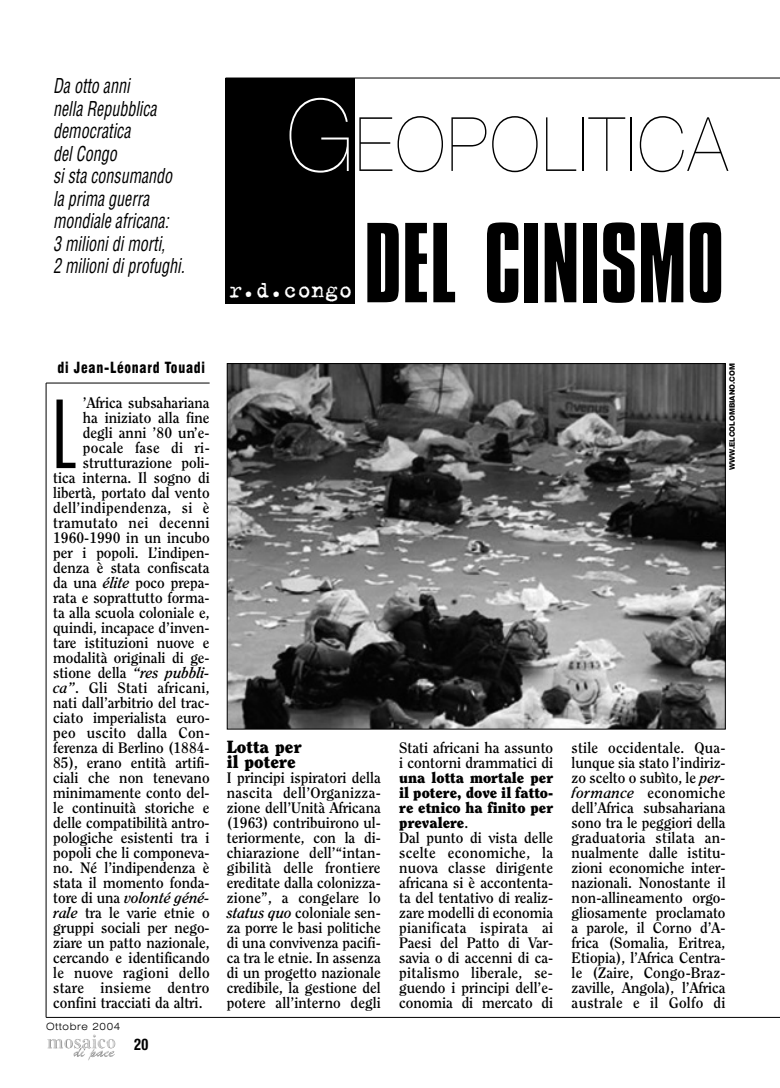
<style>
.page{position:relative;width:780px;height:1088px;background:#fff}
.page>*{position:absolute;margin:0;border:0;box-sizing:border-box;transform-origin:0 0}
.t1{font:97.75px "Compacta BT";color:#000}
.t2{font:89.25px "Bureau Grotesque One One";color:#000}
.t3{font:200 75px "Helvetica Neue";letter-spacing:.035em;color:#000;scale:.92 1}
.t4{font:25px "Trixie Plain";color:#fff}
.t5{font:italic condensed 20px/22.5px "Helvetica";color:#000;scale:.8 1}
.t6{font:900 17.5px/15px "Clearface IT Cby BT";color:#000}
.t7{font:700 15px/15px "Clearface IT Cby BT";color:#000;text-align:justify}
.t8{font:700 15px "Clearface IT Cby BT";letter-spacing:.02em;color:#000}
.t9{font:italic 700 15px "Clearface IT Cby BT";color:#000}
.t10{font:900 condensed 15px "Swiss 721 BT";letter-spacing:.055em;color:#000;scale:.9 1}
.t11{font:700 condensed 15px "Swiss 721 BT";color:#000}
.t12{font:300 expanded 10px "Swiss 721 BT";letter-spacing:.065em;color:#000}
.t13{font:800 7.5px "Helvetica Neue";color:#000}
.s1{font-size:100px;color:#fff}
.s2{font-style:italic}
.s3{font-style:normal}
.s4{font-weight:900}
</style>
<div class="page">
<hr style="left:46px;top:383px;width:1px;height:634px;background:#000">
<hr style="left:225px;top:78px;width:555px;height:1px;background:#000">
<hr style="left:46px;top:1017px;width:734px;height:1px;background:#000">
<hr style="left:46px;top:383px;width:163px;height:1px;background:#000">
<div style="left:225px;top:78px;width:130px;height:225px;background:#000"></div>
<img style="left:47px;top:1034px;width:68px;height:26px">
<img style="left:229px;top:365px;width:494px;height:362px">
<h3 class="t5" style="left:53px;top:75px;width:166px">Da otto anni<br>nella Repubblica democratica<br>del Congo<br>si sta consumando la prima guerra mondiale africana:<br>3 milioni di morti,<br>2 milioni di profughi.</h3>
<h3 class="t3" style="left:286px;top:117px;width:481px"><span class="s1">G</span>EOPOLITICA</h3>
<h3 class="t4" style="left:228px;top:273px;width:125px">r.d.congo</h3>
<h1 class="t1" style="left:364px;top:223px;width:361px">DEL CINISMO</h1>
<p class="t10" style="left:58px;top:361px;width:165px">di Jean-Léonard Touadi</p>
<h2 class="t2" style="left:53px;top:385px;width:24px">L</h2>
<p class="t7" style="left:83px;top:396px;width:128px">’Africa subsahariana</p>
<p class="t7" style="left:83px;top:411px;width:128px">ha iniziato alla fine</p>
<p class="t7" style="left:83px;top:426px;width:128px">degli anni ’80 un’e-</p>
<p class="t8" style="left:83px;top:442px;width:128px">pocale fase di ri-</p>
<p class="t7" style="left:83px;top:456px;width:128px">strutturazione poli-</p>
<p class="t7" style="left:53px;top:471px;width:158px">tica interna. Il sogno di</p>
<p class="t7" style="left:53px;top:486px;width:158px">libertà, portato dal vento</p>
<p class="t8" style="left:53px;top:502px;width:158px">dell’indipendenza, si è</p>
<p class="t8" style="left:53px;top:517px;width:158px">tramutato nei decenni</p>
<p class="t7" style="left:53px;top:531px;width:158px">1960-1990 in un incubo</p>
<p class="t7" style="left:53px;top:546px;width:158px">per i popoli. L’indipen-</p>
<p class="t7" style="left:53px;top:561px;width:158px">denza è stata confiscata</p>
<p class="t7" style="left:53px;top:576px;width:158px">da una <span class="s2">élite</span> poco prepa-</p>
<p class="t7" style="left:53px;top:591px;width:158px">rata e soprattutto forma-</p>
<p class="t7" style="left:53px;top:606px;width:158px">ta alla scuola coloniale e,</p>
<p class="t7" style="left:53px;top:621px;width:158px">quindi, incapace d’inven-</p>
<p class="t7" style="left:53px;top:636px;width:158px">tare istituzioni nuove e</p>
<p class="t7" style="left:53px;top:651px;width:158px">modalità originali di ge-</p>
<p class="t7" style="left:53px;top:666px;width:158px">stione della <span class="s2">“res pubbli-</span></p>
<p class="t8" style="left:53px;top:682px;width:158px"><span class="s2">ca”</span>. Gli Stati africani,</p>
<p class="t7" style="left:53px;top:696px;width:158px">nati dall’arbitrio del trac-</p>
<p class="t7" style="left:53px;top:711px;width:158px">ciato imperialista euro-</p>
<p class="t8" style="left:53px;top:727px;width:158px">peo uscito dalla Con-</p>
<p class="t7" style="left:53px;top:741px;width:158px">ferenza di Berlino (1884-</p>
<p class="t7" style="left:53px;top:756px;width:158px">85), erano entità artifi-</p>
<p class="t7" style="left:53px;top:771px;width:158px">ciali che non tenevano</p>
<p class="t7" style="left:53px;top:786px;width:158px">minimamente conto del-</p>
<p class="t7" style="left:53px;top:801px;width:158px">le continuità storiche e</p>
<p class="t7" style="left:53px;top:816px;width:158px">delle compatibilità antro-</p>
<p class="t7" style="left:53px;top:831px;width:158px">pologiche esistenti tra i</p>
<p class="t7" style="left:53px;top:846px;width:158px">popoli che li componeva-</p>
<p class="t7" style="left:53px;top:861px;width:158px">no. Né l’indipendenza è</p>
<p class="t7" style="left:53px;top:876px;width:158px">stata il momento fonda-</p>
<p class="t9" style="left:53px;top:892px;width:158px"><span class="s3">tore di una</span> volonté géné-</p>
<p class="t7" style="left:53px;top:906px;width:158px"><span class="s2">rale</span> tra le varie etnie o</p>
<p class="t7" style="left:53px;top:921px;width:158px">gruppi sociali per nego-</p>
<p class="t7" style="left:53px;top:936px;width:158px">ziare un patto nazionale,</p>
<p class="t7" style="left:53px;top:951px;width:158px">cercando e identificando</p>
<p class="t8" style="left:53px;top:967px;width:158px">le nuove ragioni dello</p>
<p class="t8" style="left:53px;top:982px;width:158px">stare insieme dentro</p>
<p class="t7" style="left:53px;top:996px;width:151px">confini tracciati da altri.</p>
<p class="t12" style="left:46px;top:1023px;width:76px">Ottobre 2004</p>
<p class="t11" style="left:134px;top:1038px;width:16px">20</p>
<p class="t6" style="left:227px;top:740px;width:76px">Lotta per il potere</p>
<p class="t7" style="left:227px;top:771px;width:155px">I principi ispiratori della nascita dell’Organizza&shy;zione dell’Unità Africana (1963) contribuirono ul&shy;teriormente, con la di&shy;chiarazione dell’“intan&shy;gibilità delle frontiere ereditate dalla colonizza&shy;zione”, a congelare lo <span class="s2">status quo</span> coloniale sen&shy;za porre le basi politiche di una convivenza pacifi&shy;ca tra le etnie. In assenza di un progetto nazionale credibile, la gestione del potere all’interno degli</p>
<p class="t13" style="left:729px;top:470px;width:109px;rotate:-90deg">WWW.ELCOLOMBIANO.COM</p>
<p class="t7" style="left:399px;top:741px;width:155px">Stati africani ha assunto i contorni drammatici di</p>
<p class="t7" style="left:399px;top:771px;width:155px;text-align:left"><span class="s4">una lotta mortale per il potere, dove il fatto&shy;re etnico ha finito per prevalere</span>.<br>Dal punto di vista delle scelte economiche, la nuova classe dirigente africana si è accontenta&shy;ta del tentativo di realiz&shy;zare modelli di economia pianificata ispirata ai<br>Paesi del Patto di Var&shy;savia o di accenni di ca&shy;pitalismo liberale, se&shy;guendo i principi dell’e&shy;conomia di mercato di</p>
<p class="t7" style="left:571px;top:741px;width:155px">stile occidentale. Qua&shy;lunque sia stato l’indiriz&shy;zo scelto o subìto, le <span class="s2">per&shy;formance</span> economiche dell’Africa subsahariana sono tra le peggiori della graduatoria stilata an&shy;nualmente dalle istitu&shy;zioni economiche inter&shy;nazionali. Nonostante il non-allineamento orgo&shy;gliosamente proclamato a parole, il Corno d’A&shy;frica (Somalia, Eritrea, Etiopia), l’Africa Centra&shy;le (Zaire, Congo-Braz&shy;zaville, Angola), l’Africa australe e il Golfo di</p>
</div>
